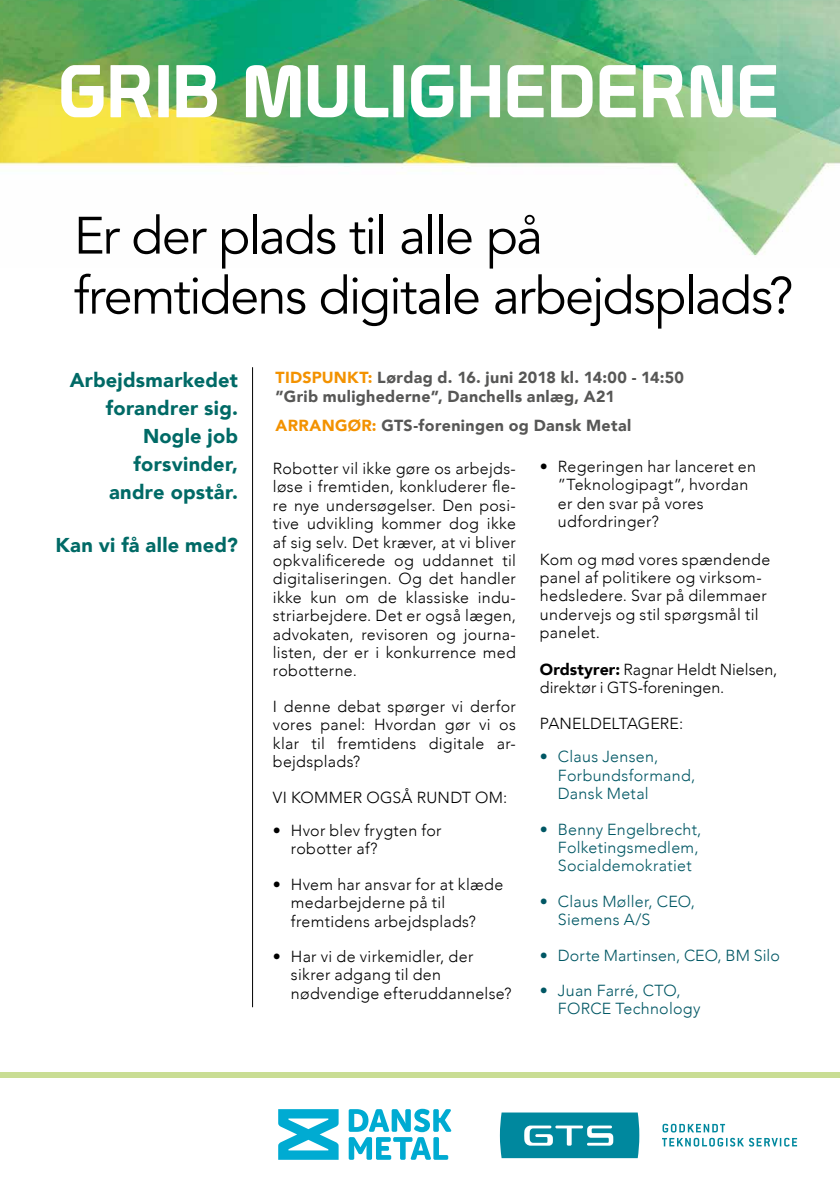
<style>
.page{position:relative;width:840px;height:1191px;background:#fff}
.page>*{position:absolute;margin:0;border:0;box-sizing:border-box;transform-origin:0 0}
.t1{font:72.8px "Prototype";letter-spacing:.02em;color:#fff}
.t2{font:52px/60px "Avenir";letter-spacing:-.03em;color:#000}
.t3{font:900 20px/28px "Avenir";letter-spacing:.01em;color:#006a66;text-align:right}
.t4{font:300 16px/18.4px "Avenir";letter-spacing:.02em;color:#000}
.t5{font:300 16px/18.4px "Avenir";letter-spacing:.015em;color:#005764}
.t6{font:900 16px/18.4px "Avenir";letter-spacing:.02em;color:#575756}
.t7{font:300 16px/18.4px "Avenir";letter-spacing:-.005em;color:#000}
.t8{font:300 16px "Avenir";color:#000}
.s1{color:#f39200}
.s2{font-weight:900}
</style>
<div class="page">
<img style="left:0;top:0;width:839px;height:256px">
<div style="left:0;top:1071px;width:839px;height:6px;background:#c9dd94"></div>
<svg style="left:662px;top:1123px;width:134px;height:23px"></svg>
<svg style="left:499px;top:1112px;width:140px;height:46px;background:#2498ab"></svg>
<hr style="left:252px;top:367px;width:1px;height:640px;background:#000">
<svg style="left:348px;top:1108px;width:103px;height:51px"></svg>
<svg style="left:278px;top:1109px;width:60px;height:50px"></svg>
<h1 class="t1" style="left:59px;top:48px;width:721px">GRIB MULIGHEDERNE</h1>
<h2 class="t2" style="left:74px;top:207px;width:720px">Er der plads til alle på<br>fremtidens digitale arbejdsplads?</h2>
<p class="t3" style="left:70px;top:366px;width:170px">Arbejdsmarkedet forandrer sig.<br>Nogle job forsvinder,<br>andre opstår.</p>
<p class="t3" style="left:55px;top:531px;width:184px">Kan vi få alle med?</p>
<p class="t6" style="left:275px;top:368px;width:409px"><span class="s1">TIDSPUNKT:</span> Lørdag d. 16. juni 2018 kl. 14:00 - 14:50 ”Grib mulighederne”, Danchells anlæg, A21</p>
<p class="t6" style="left:275px;top:415px;width:357px"><span class="s1">ARRANGØR:</span> GTS-foreningen og Dansk Metal</p>
<p class="t4" style="left:273px;top:459px;width:244px;text-align:justify">Robotter vil ikke gøre os arbejds&shy;løse i fremtiden, konkluderer fle&shy;re nye undersøgelser. Den posi&shy;tive udvikling kommer dog ikke af sig selv. Det kræver, at vi bliver opkvalificerede og uddannet til digitaliseringen. Og det handler ikke kun om de klassiske indu&shy;striarbejdere. Det er også lægen, advokaten, revisoren og journa&shy;listen, der er i konkurrence med robotterne.</p>
<p class="t4" style="left:273px;top:697px;width:244px;text-align:justify">I denne debat spørger vi derfor vores panel: Hvordan gør vi os klar til fremtidens digitale ar&shy;bejdsplads?</p>
<p class="t4" style="left:273px;top:788px;width:236px">VI KOMMER OGSÅ RUNDT OM:</p>
<p class="t4" style="left:291px;top:821px;width:152px;text-indent:-18px">• Hvor blev frygten for robotter af?</p>
<p class="t4" style="left:291px;top:875px;width:214px;text-indent:-18px">• Hvem har ansvar for at klæde medarbejderne på til fremtidens arbejdsplads?</p>
<p class="t4" style="left:291px;top:947px;width:222px;text-indent:-18px">• Har vi de virkemidler, der sikrer adgang til den nødvendige efteruddannelse?</p>
<p class="t4" style="left:557px;top:457px;width:199px;text-indent:-18px">• Regeringen har lanceret en ”Teknologipagt”, hvordan er den svar på vores udfordringer?</p>
<p class="t4" style="left:539px;top:550px;width:232px">Kom og mød vores spændende panel af politikere og virksom&shy;hedsledere. Svar på dilemmaer undervejs og stil spørgsmål til panelet.</p>
<p class="t7" style="left:539px;top:660px;width:239px"><span class="s2">Ordstyrer:</span> Ragnar Heldt Nielsen, direktør i GTS-foreningen.</p>
<p class="t8" style="left:539px;top:714px;width:145px">PANELDELTAGERE:</p>
<p class="t5" style="left:557px;top:747px;width:139px;text-indent:-18px">• Claus Jensen,<br>Forbundsformand,<br>Dansk Metal</p>
<p class="t5" style="left:557px;top:820px;width:145px;text-indent:-18px">• Benny Engelbrecht,<br>Folketingsmedlem,<br>Socialdemokratiet</p>
<p class="t5" style="left:557px;top:892px;width:139px;text-indent:-18px">• Claus Møller, CEO,<br>Siemens A/S</p>
<p class="t5" style="left:539px;top:946px;width:241px">• Dorte Martinsen, CEO, BM Silo</p>
<p class="t5" style="left:557px;top:981px;width:144px;text-indent:-18px">• Juan Farré, CTO,<br>FORCE Technology</p>
</div>
